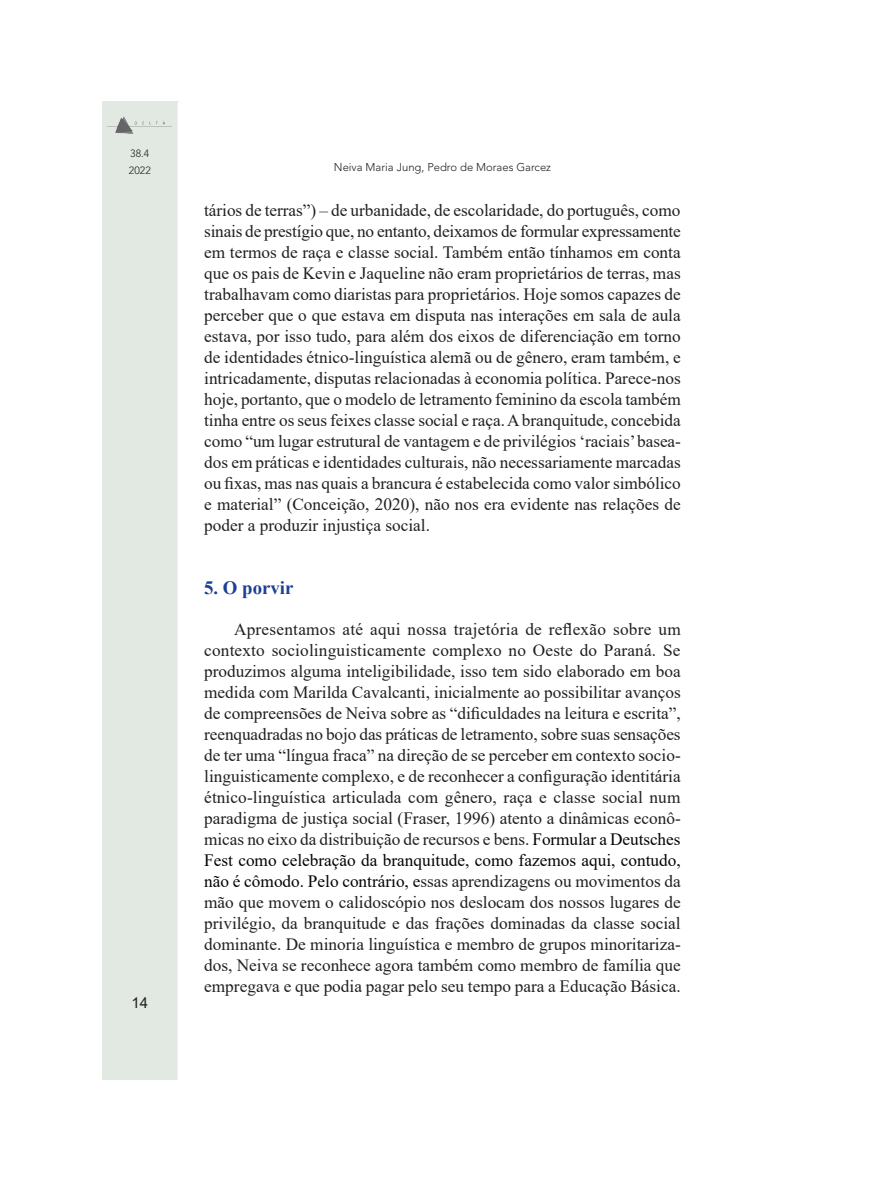
<style>
.page{position:relative;width:885px;height:1183px;background:#fff}
.page>*{position:absolute;margin:0;border:0;box-sizing:border-box;transform-origin:0 0}
.t1{font:700 18.75px "Times New Roman";color:#1b3f94}
.t2{font:17.25px/21px "Times New Roman";color:#231f20;text-align:justify}
.t3{font:15px "Arial";color:#231f20}
.t4{font:300 11.25px "Avenir";color:#231f20}
.t5{font:300 10.5px/16.5px "Avenir";color:#231f20}
.s1{color:#040503}
</style>
<div class="page">
<div style="left:102px;top:101px;width:77px;height:978px;background:#e1e9e2"></div>
<img style="left:107px;top:116px;width:65px;height:18px">
<hr style="left:178px;top:102px;width:4px;height:978px;background:#fff">
<p class="t5" style="left:129px;top:145px;width:23px">38.4<br>2022</p>
<p class="t3" style="left:131px;top:991px;width:18px">14</p>
<p class="t4" style="left:334px;top:160px;width:219px">Neiva Maria Jung, Pedro de Moraes Garcez</p>
<p class="t2" style="left:204px;top:199px;width:478px">tários de terras”) – de urbanidade, de escolaridade, do português, como sinais de prestígio que, no entanto, deixamos de formular expressamente em termos de raça e classe social. Também então tínhamos em conta que os pais de Kevin e Jaqueline não eram proprietários de terras, mas trabalhavam como diaristas para proprietários. Hoje somos capazes de perceber que o que estava em disputa nas interações em sala de aula estava, por isso tudo, para além dos eixos de diferenciação em torno de identidades étnico-linguística alemã ou de gênero, eram também, e intricadamente, disputas relacionadas à economia política. Parece-nos hoje, portanto, que o modelo de letramento feminino da escola também tinha entre os seus feixes classe social e raça. A branquitude, concebida como “um lugar estrutural de vantagem e de privilégios ‘raciais’ basea&shy;dos em práticas e identidades culturais, não necessariamente marcadas ou fixas, mas nas quais a brancura é estabelecida como valor simbólico e material” (Conceição, 2020), não nos era evidente nas relações de poder a produzir injustiça social.</p>
<p class="t1" style="left:204px;top:574px;width:91px">5. O porvir</p>
<p class="t2" style="left:204px;top:618px;width:478px;text-indent:30px">Apresentamos até aqui nossa trajetória de reflexão sobre um contexto sociolinguisticamente complexo no Oeste do Paraná. Se produzimos alguma inteligibilidade, isso tem sido elaborado em boa medida com Marilda Cavalcanti, inicialmente ao possibilitar avanços de compreensões de Neiva sobre as “dificuldades na leitura e escrita”, reenquadradas no bojo das práticas de letramento, sobre suas sensações de ter uma “língua fraca” na direção de se perceber em contexto socio&shy;linguisticamente complexo, e de reconhecer a configuração identitária étnico-linguística articulada com gênero, raça e classe social num paradigma de justiça social (Fraser, 1996) atento a dinâmicas econô&shy;micas no eixo da distribuição de recursos e bens. <span class="s1">Formular a Deutsches Fest como celebração da branquitude, como fazemos aqui, contudo, não é cômodo. Pelo contrário, e</span>ssas aprendizagens ou movimentos da mão que movem o calidoscópio nos deslocam dos nossos lugares de privilégio, da branquitude e das frações dominadas da classe social dominante. De minoria linguística e membro de grupos minoritariza&shy;dos, Neiva se reconhece agora também como membro de família que empregava e que podia pagar pelo seu tempo para a Educação Básica.</p>
</div>
